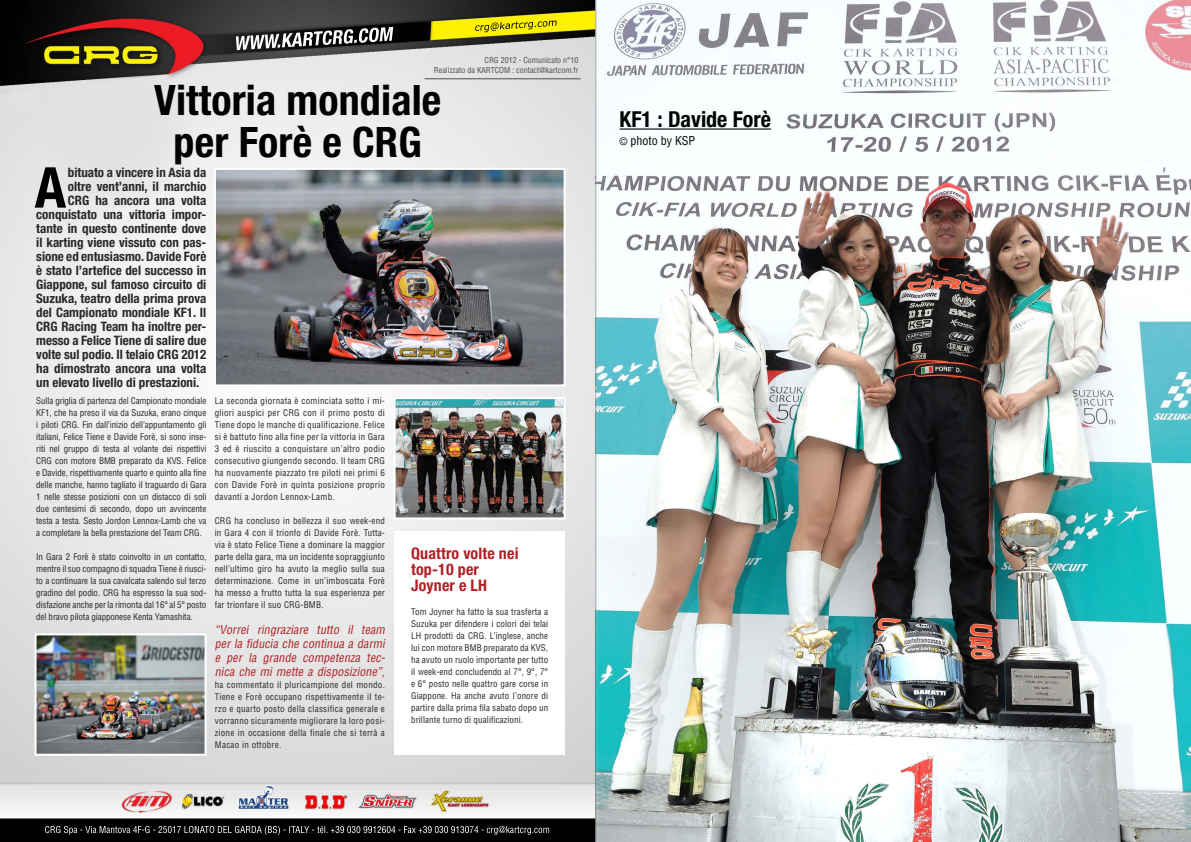
<style>
.page{position:relative;width:1191px;height:842px;background:#fff}
.page>*{position:absolute;margin:0;border:0;box-sizing:border-box;transform-origin:0 0}
.t1{font:700 condensed 56.4px "Helvetica Neue LT Std";color:#000101}
.t2{font:700 condensed 42px/42px "Helvetica Neue LT Std";letter-spacing:.005em;color:#000101;text-align:center}
.t3{font:700 condensed 22px "Helvetica Neue LT Std";color:#000101}
.t4{font:700 condensed 16px/16px "Helvetica Neue LT Std";letter-spacing:.01em;color:#b01f23}
.t5{font:700 condensed 13px "Helvetica Neue LT Std";color:#292829}
.t6{font:italic condensed 12px/14px "Helvetica LT Std";color:#b01f23;text-align:justify}
.t7{font:condensed 12px "Helvetica LT Std";color:#000101}
.t8{font:condensed 9px/12px "Helvetica LT Std";letter-spacing:.015em;color:#292829;text-align:justify}
.t9{font:condensed 8px/10px "Helvetica LT Std";color:#4d4d4f;text-align:right}
.s1{font-size:10px}
</style>
<div class="page">
<img style="left:0;top:0;width:1190px;height:842px">
<img style="left:236px;top:27px;width:157px;height:23px">
<img style="left:500px;top:20px;width:56px;height:9px">
<img style="left:45px;top:826px;width:154px;height:7px">
<img style="left:210px;top:826px;width:141px;height:9px">
<img style="left:428px;top:826px;width:77px;height:7px">
<img style="left:506px;top:826px;width:43px;height:9px">
<hr style="left:424px;top:79px;width:156px;height:1px;background:#4d4d4f">
<img style="left:217px;top:171px;width:345px;height:212px">
<div style="left:214px;top:168px;width:351px;height:218px;border:2px solid #fff"></div>
<img style="left:38px;top:636px;width:165px;height:117px">
<div style="left:35px;top:633px;width:171px;height:123px;border:2px solid #fff"></div>
<img style="left:396px;top:400px;width:166px;height:116px">
<div style="left:393px;top:397px;width:172px;height:122px;border:2px solid #fff"></div>
<div style="left:394px;top:531px;width:170px;height:224px;background:#fff"></div>
<hr style="left:619px;top:128px;width:152px;height:2px;background:#000101">
<p class="t9" style="left:434px;top:55px;width:146px">CRG 2012 - Comunicato n°10<br>Realizzato da KARTCOM : contact@kartcom.fr</p>
<h2 class="t2" style="left:154px;top:79px;width:289px">Vittoria mondiale per Forè e CRG</h2>
<h1 class="t1" style="left:35px;top:153px;width:33px">A</h1>
<h3 class="t5" style="left:68px;top:164px;width:140px">bituato a vincere in Asia da</h3>
<h3 class="t5" style="left:68px;top:178px;width:140px">oltre vent’anni, il marchio</h3>
<h3 class="t5" style="left:68px;top:192px;width:140px">CRG ha ancora una volta</h3>
<h3 class="t5" style="left:36px;top:206px;width:172px">conquistato una vittoria impor-</h3>
<h3 class="t5" style="left:36px;top:220px;width:172px">tante in questo continente dove</h3>
<h3 class="t5" style="left:36px;top:234px;width:172px">il karting viene vissuto con pas-</h3>
<h3 class="t5" style="left:36px;top:248px;width:172px">sione ed entusiasmo. Davide Forè</h3>
<h3 class="t5" style="left:36px;top:262px;width:172px">è stato l’artefice del successo in</h3>
<h3 class="t5" style="left:36px;top:276px;width:172px">Giappone, sul famoso circuito di</h3>
<h3 class="t5" style="left:36px;top:290px;width:172px">Suzuka, teatro della prima prova</h3>
<h3 class="t5" style="left:36px;top:304px;width:172px">del Campionato mondiale KF1. Il</h3>
<h3 class="t5" style="left:36px;top:318px;width:172px">CRG Racing Team ha inoltre per-</h3>
<h3 class="t5" style="left:36px;top:332px;width:172px">messo a Felice Tiene di salire due</h3>
<h3 class="t5" style="left:36px;top:346px;width:172px">volte sul podio. Il telaio CRG 2012</h3>
<h3 class="t5" style="left:36px;top:360px;width:172px">ha dimostrato ancora una volta</h3>
<h3 class="t5" style="left:36px;top:374px;width:165px">un elevato livello di prestazioni.</h3>
<p class="t8" style="left:36px;top:394px;width:172px">Sulla griglia di partenza del Campionato mondiale KF1, che ha preso il via da Suzuka, erano cinque i piloti CRG. Fin dall’inizio dell’appuntamento gli italiani, Felice Tiene e Davide Forè, si sono inse&shy;riti nel gruppo di testa al volante dei rispettivi CRG con motore BMB preparato da KVS. Felice e Davide, rispettivamente quarto e quinto alla fine delle manche, hanno tagliato il traguardo di Gara 1 nelle stesse posizioni con un distacco di soli due centesimi di secondo, dopo un avvincente testa a testa. Sesto Jordon Lennox-Lamb che va a completare la bella prestazione del Team CRG.</p>
<p class="t8" style="left:36px;top:550px;width:172px">In Gara 2 Forè è stato coinvolto in un contatto, mentre il suo compagno di squadra Tiene è riusci&shy;to a continuare la sua cavalcata salendo sul terzo gradino del podio. CRG ha espresso la sua sod&shy;disfazione anche per la rimonta dal 16° al 5° posto del bravo pilota giapponese Kenta Yamashita.</p>
<p class="t8" style="left:215px;top:395px;width:172px">La seconda giornata è cominciata sotto i mi&shy;gliori auspici per CRG con il primo posto di Tiene dopo le manche di qualificazione. Felice si è battuto fino alla fine per la vittoria in Gara 3 ed è riuscito a conquistare un’altro podio consecutivo giungendo secondo. Il team CRG ha nuovamente piazzato tre piloti nei primi 6 con Davide Forè in quinta posizione proprio davanti a Jordon Lennox-Lamb.</p>
<p class="t8" style="left:215px;top:515px;width:172px">CRG ha concluso in bellezza il suo week-end in Gara 4 con il trionfo di Davide Forè. Tutta&shy;via è stato Felice Tiene a dominare la maggior parte della gara, ma un incidente sopraggiunto nell’ultimo giro ha avuto la meglio sulla sua determinazione. Come in un’imboscata Forè ha messo a frutto tutta la sua esperienza per far trionfare il suo CRG-BMB.</p>
<h3 class="t6" style="left:215px;top:623px;width:174px">“Vorrei ringraziare tutto il team per la fiducia che continua a darmi e per la grande competenza tec&shy;nica che mi mette a disposizione”,</h3>
<p class="t8" style="left:215px;top:679px;width:172px">ha commentato il pluricampione del mondo.<br>Tiene e Forè occupano rispettivamente il te&shy;rzo e quarto posto della classifica generale e vorranno sicuramente migliorare la loro posi&shy;zione in occasione della finale che si terrà a Macao in ottobre.</p>
<h3 class="t4" style="left:411px;top:545px;width:109px">Quattro volte nei top-10 per<br>Joyner e LH</h3>
<p class="t8" style="left:411px;top:605px;width:139px">Tom Joyner ha fatto la sua trasferta a Suzuka per difendere i colori dei telai LH prodotti da CRG. L’inglese, anche lui con motore BMB preparato da KVS, ha avuto un ruolo importante per tutto il week-end concludendo al 7°, 9°, 7° e 6° posto nelle quattro gare corse in Giappone. Ha anche avuto l’onore di partire dalla prima fila sabato dopo un brillante turno di qualificazioni.</p>
<h3 class="t3" style="left:619px;top:106px;width:153px">KF1 : Davide Forè</h3>
<h3 class="t7" style="left:619px;top:133px;width:77px"><span class="s1">©</span> photo by KSP</h3>
</div>
